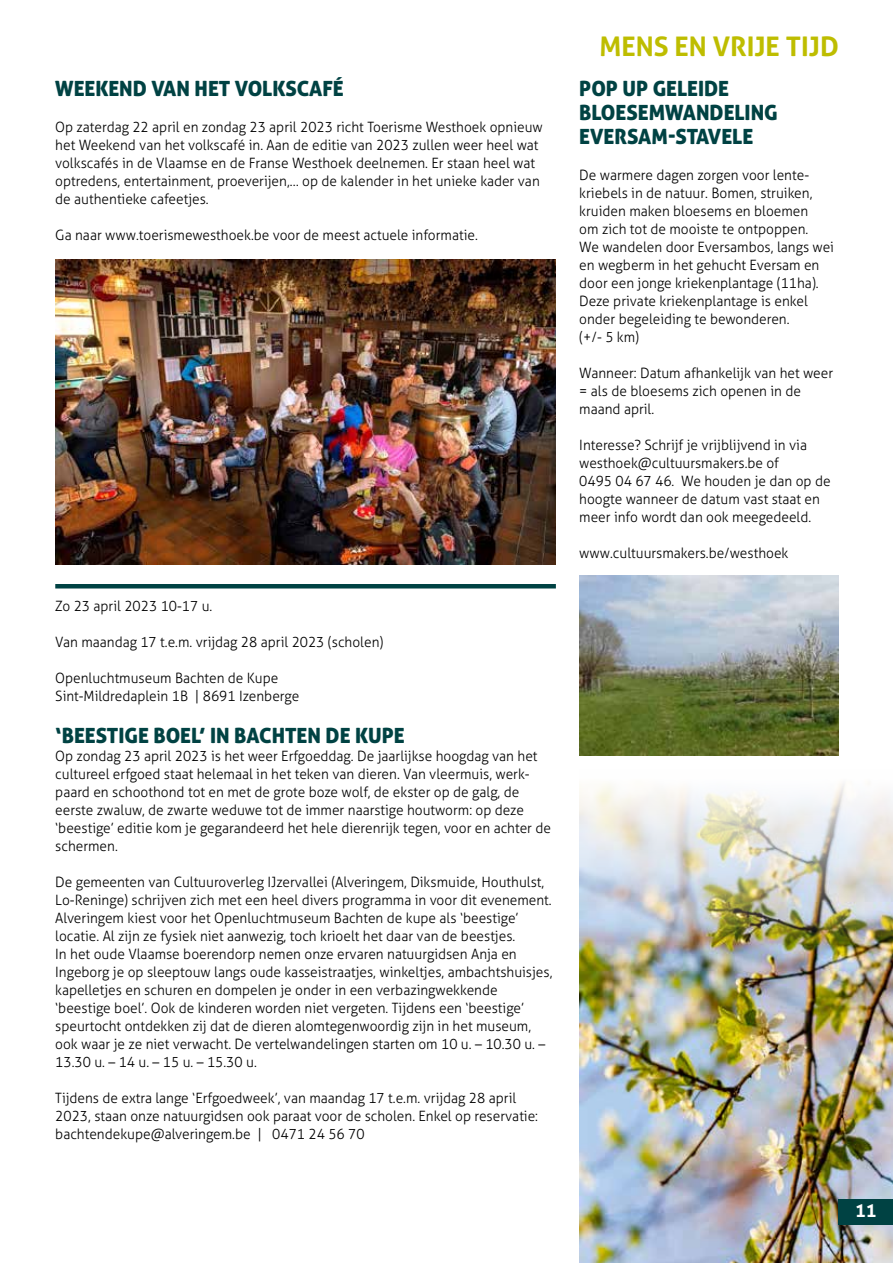
<style>
.page{position:relative;width:893px;height:1263px;background:#fff}
.page>*{position:absolute;margin:0;border:0;box-sizing:border-box;transform-origin:0 0}
.t1{font:700 27px "Aller";color:#bebd00}
.t2{font:21px/24px "Aller Display";color:#004243}
.t3{font:700 18px "Aller";color:#fff}
.t4{font:300 14.25px/18px "Aller";color:#000;scale:.96 1}
</style>
<div class="page">
<img style="left:579px;top:784px;width:314px;height:479px">
<div style="left:839px;top:1199px;width:54px;height:26px;background:#004243"></div>
<hr style="left:55px;top:584px;width:501px;height:4px;background:#004243">
<img style="left:55px;top:260px;width:501px;height:304px">
<img style="left:579px;top:576px;width:259px;height:179px">
<h2 class="t2" style="left:55px;top:76px;width:290px">WEEKEND VAN HET VOLKSCAFÉ</h2>
<p class="t4" style="left:55px;top:118px;width:509px">Op zaterdag 22 april en zondag 23 april 2023 richt Toerisme Westhoek opnieuw het Weekend van het volkscafé in. Aan de editie van 2023 zullen weer heel wat volkscafés in de Vlaamse en de Franse Westhoek deelnemen. Er staan heel wat optredens, entertainment, proeverijen,… op de kalender in het unieke kader van de authentieke cafeetjes.</p>
<p class="t4" style="left:55px;top:226px;width:442px">Ga naar www.toerismewesthoek.be voor de meest actuele informatie.</p>
<p class="t4" style="left:55px;top:597px;width:165px">Zo 23 april 2023 10-17 u.</p>
<p class="t4" style="left:55px;top:633px;width:343px">Van maandag 17 t.e.m. vrijdag 28 april 2023 (scholen)</p>
<p class="t4" style="left:55px;top:669px;width:256px">Openluchtmuseum Bachten de Kupe<br>Sint-Mildredaplein 1B | 8691 Izenberge</p>
<h2 class="t2" style="left:55px;top:723px;width:351px">‘BEESTIGE BOEL’ IN BACHTEN DE KUPE</h2>
<p class="t4" style="left:55px;top:747px;width:518px">Op zondag 23 april 2023 is het weer Erfgoeddag. De jaarlijkse hoogdag van het cultureel erfgoed staat helemaal in het teken van dieren. Van vleermuis, werk&shy;paard en schoothond tot en met de grote boze wolf, de ekster op de galg, de eerste zwaluw, de zwarte weduwe tot de immer naarstige houtworm: op deze ‘beestige’ editie kom je gegarandeerd het hele dierenrijk tegen, voor en achter de schermen.</p>
<p class="t4" style="left:55px;top:873px;width:519px">De gemeenten van Cultuuroverleg IJzervallei (Alveringem, Diksmuide, Houthulst, Lo-Reninge) schrijven zich met een heel divers programma in voor dit evenement.<br>Alveringem kiest voor het Openluchtmuseum Bachten de kupe als ‘beestige’ locatie. Al zijn ze fysiek niet aanwezig, toch krioelt het daar van de beestjes.<br>In het oude Vlaamse boerendorp nemen onze ervaren natuurgidsen Anja en Ingeborg je op sleeptouw langs oude kasseistraatjes, winkeltjes, ambachtshuisjes, kapelletjes en schuren en dompelen je onder in een verbazingwekkende ‘beestige boel’. Ook de kinderen worden niet vergeten. Tijdens een ‘beestige’ speurtocht ontdekken zij dat de dieren alomtegenwoordig zijn in het museum, ook waar je ze niet verwacht. De vertelwandelingen starten om 10 u. – 10.30 u. – 13.30 u. – 14 u. – 15 u. – 15.30 u.</p>
<p class="t4" style="left:55px;top:1089px;width:504px">Tijdens de extra lange ‘Erfgoedweek’, van maandag 17 t.e.m. vrijdag 28 april<br>2023, staan onze natuurgidsen ook paraat voor de scholen. Enkel op reservatie: bachtendekupe@alveringem.be | 0471 24 56 70</p>
<h1 class="t1" style="left:599px;top:30px;width:241px">MENS EN VRIJE TIJD</h1>
<h2 class="t2" style="left:579px;top:76px;width:200px">POP UP GELEIDE<br>BLOESEMWANDELING<br>EVERSAM-STAVELE</h2>
<p class="t4" style="left:579px;top:166px;width:267px">De warmere dagen zorgen voor lente&shy;kriebels in de natuur. Bomen, struiken, kruiden maken bloesems en bloemen<br>om zich tot de mooiste te ontpoppen.<br>We wandelen door Eversambos, langs wei en wegberm in het gehucht Eversam en door een jonge kriekenplantage (11ha).<br>Deze private kriekenplantage is enkel onder begeleiding te bewonderen.<br>(+/- 5 km)</p>
<p class="t4" style="left:579px;top:364px;width:266px">Wanneer: Datum afhankelijk van het weer = als de bloesems zich openen in de maand april.</p>
<p class="t4" style="left:579px;top:436px;width:263px">Interesse? Schrijf je vrijblijvend in via westhoek@cultuursmakers.be of<br>0495 04 67 46. We houden je dan op de hoogte wanneer de datum vast staat en meer info wordt dan ook meegedeeld.</p>
<p class="t4" style="left:579px;top:544px;width:219px">www.cultuursmakers.be/westhoek</p>
<p class="t3" style="left:855px;top:1200px;width:23px">11</p>
</div>
